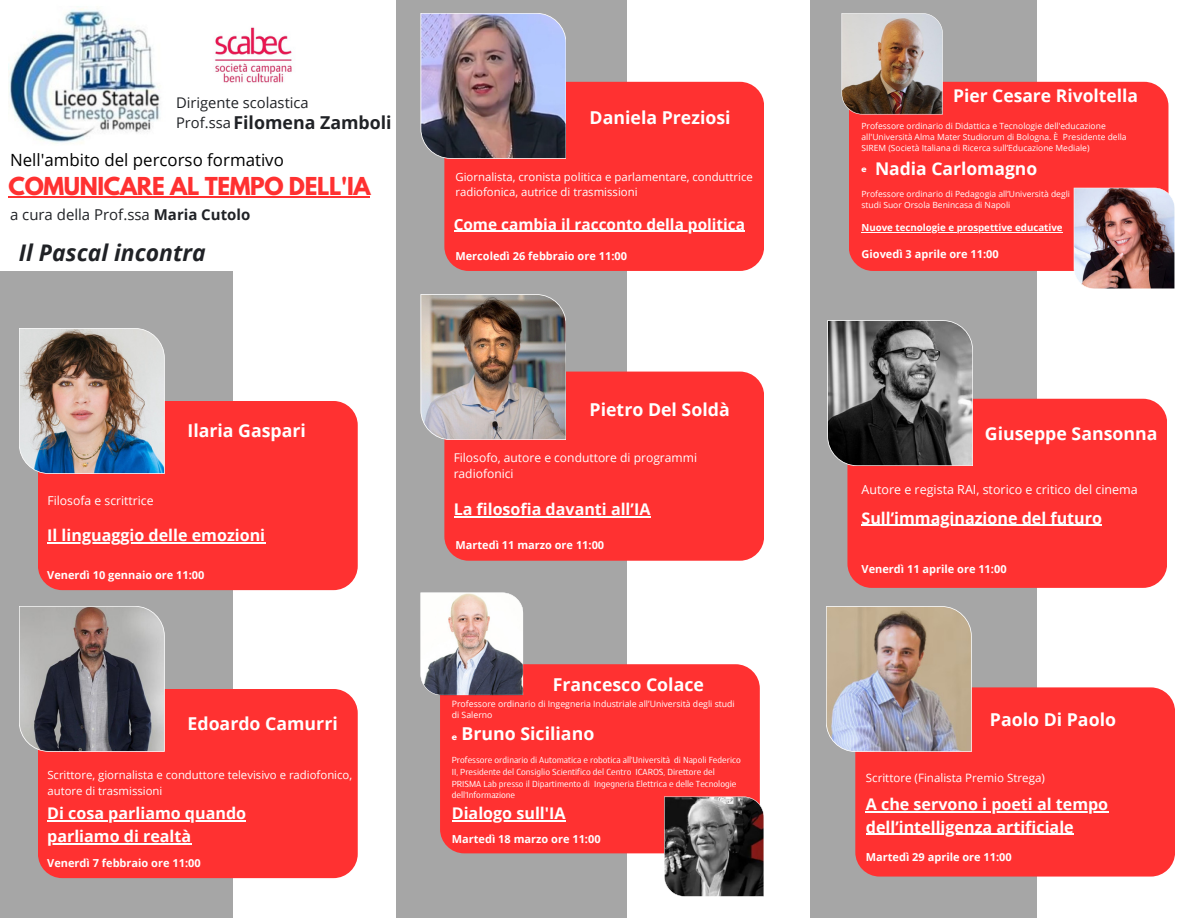
<style>
.page{position:relative;width:1188px;height:918px;background:#fff}
.page>*{position:absolute;margin:0;border:0;box-sizing:border-box;transform-origin:0 0}
.t1{font:italic 700 22.95px "Open Sans";color:#202226}
.t2{font:700 21.9px "League Spartan";letter-spacing:-.015em;color:#ff3131}
.t3{font:700 17.85px "Open Sans";color:#202226}
.t4{font:700 17.7px "Open Sans";color:#fff}
.t5{font:700 17.55px "Open Sans";color:#fff}
.t6{font:16.8px "Open Sans";color:#000}
.t7{font:700 16.05px "Open Sans";color:#fff}
.t8{font:700 15.45px "Open Sans";color:#fff}
.t9{font:15px "Open Sans";color:#202226}
.t10{font:14.7px/20.2px "Open Sans";color:#202226}
.t11{font:12.45px "Open Sans";color:#fff}
.t12{font:12.15px "Open Sans";color:#fff}
.t13{font:11.55px "Open Sans";color:#fff}
.t14{font:11.4px "Open Sans";color:#fff}
.t15{font:700 10.95px "Open Sans";color:#fff}
.t16{font:700 9.75px "Open Sans";color:#fff}
.t17{font:8.7px/11.7px "OS Aran 400";color:#fff}
.t18{font:8.7px/11.7px "Open Sans";color:#fff}
.t19{font:700 8.7px "League Spartan";color:#fff}
.t20{font:8.55px/11.4px "Open Sans";color:#fff}
.t21{font:700 8.55px "League Spartan";color:#fff}
.s1{font-weight:700}
</style>
<div class="page">
<div style="left:396px;top:0;width:231px;height:918px;background:#a6a6a6"></div>
<div style="left:0;top:271px;width:233px;height:647px;background:#a6a6a6"></div>
<div style="left:38px;top:401px;width:320px;height:189px;background:#ff3131;border-radius:24px"></div>
<img style="left:19px;top:328px;width:146px;height:146px">
<div style="left:38px;top:689px;width:320px;height:189px;background:#ff3131;border-radius:24px"></div>
<div style="left:444px;top:82px;width:320px;height:189px;background:#ff3131;border-radius:24px"></div>
<svg style="left:19px;top:606px;width:146px;height:146px"></svg>
<div style="left:444px;top:372px;width:320px;height:189px;background:#ff3131;border-radius:24px"></div>
<div style="left:440px;top:664px;width:320px;height:189px;background:#ff3131;border-radius:24px"></div>
<img style="left:420px;top:294px;width:146px;height:146px">
<div style="left:810px;top:0;width:227px;height:918px;background:#a6a6a6"></div>
<div style="left:847px;top:399px;width:320px;height:189px;background:#ff3131;border-radius:24px"></div>
<div style="left:855px;top:687px;width:320px;height:190px;background:#ff3131;border-radius:24px"></div>
<div style="left:849px;top:82px;width:319px;height:189px;background:#ff3131;border-radius:24px"></div>
<img style="left:420px;top:13px;width:146px;height:146px">
<hr style="left:862px;top:232px;width:95px;height:1px;background:#fff">
<hr style="left:957px;top:232px;width:106px;height:1px;background:#fff">
<img style="left:1074px;top:188px;width:101px;height:101px">
<svg style="left:664px;top:797px;width:100px;height:100px"></svg>
<svg style="left:420px;top:592px;width:103px;height:103px"></svg>
<svg style="left:827px;top:320px;width:146px;height:146px"></svg>
<img style="left:9px;top:6px;width:152px;height:138px">
<img style="left:215px;top:27px;width:77px;height:56px">
<hr style="left:9px;top:196px;width:361px;height:1px;background:#ff3131">
<hr style="left:47px;top:542px;width:218px;height:1px;background:#fff">
<hr style="left:866px;top:811px;width:190px;height:1px;background:#fff">
<hr style="left:1056px;top:811px;width:52px;height:1px;background:#fff">
<hr style="left:866px;top:834px;width:208px;height:1px;background:#fff">
<hr style="left:47px;top:821px;width:199px;height:1px;background:#fff">
<hr style="left:47px;top:843px;width:144px;height:1px;background:#fff">
<hr style="left:862px;top:525px;width:240px;height:1px;background:#fff">
<hr style="left:454px;top:516px;width:196px;height:1px;background:#fff">
<hr style="left:454px;top:231px;width:192px;height:1px;background:#fff">
<hr style="left:646px;top:231px;width:99px;height:1px;background:#fff">
<img style="left:842px;top:13px;width:101px;height:101px">
<img style="left:826px;top:606px;width:146px;height:146px">
<hr style="left:452px;top:821px;width:114px;height:1px;background:#fff">
<h3 class="t10" style="left:176px;top:92px;width:134px">Dirigente scolastica<br>Prof.ssa</h3>
<p class="t3" style="left:233px;top:110px;width:160px">Filomena Zamboli</p>
<h3 class="t6" style="left:10px;top:148px;width:275px">Nell'ambito del percorso formativo</h3>
<h3 class="t2" style="left:9px;top:175px;width:364px">COMUNICARE AL TEMPO DELL'IA</h3>
<h3 class="t9" style="left:10px;top:204px;width:242px">a cura della Prof.ssa <span class="s1">Maria Cutolo</span></h3>
<h6 class="t1" style="left:19px;top:236px;width:188px">Il Pascal incontra</h6>
<h1 class="t12" style="left:47px;top:492px;width:108px">Filosofa e scrittrice</h1>
<p class="t4" style="left:188px;top:418px;width:120px">Ilaria Gaspari</p>
<h4 class="t7" style="left:47px;top:524px;width:220px">Il linguaggio delle emozioni</h4>
<h3 class="t15" style="left:47px;top:567px;width:159px">Venerdì 10 gennaio ore 11:00</h3>
<h3 class="t4" style="left:188px;top:711px;width:152px">Edoardo Camurri</h3>
<p class="t14" style="left:47px;top:767px;width:306px">Scrittore, giornalista e conduttore televisivo e radiofonico,</p>
<p class="t14" style="left:47px;top:783px;width:117px">autore di trasmissioni</p>
<p class="t7" style="left:47px;top:802px;width:200px">Di cosa parliamo quando</p>
<p class="t7" style="left:47px;top:825px;width:146px">parliamo di realtà</p>
<h3 class="t15" style="left:47px;top:856px;width:155px">Venerdì 7 febbraio ore 11:00</h3>
<p class="t4" style="left:590px;top:105px;width:143px">Daniela Preziosi</p>
<h3 class="t14" style="left:455px;top:168px;width:299px">Giornalista, cronista politica e parlamentare, conduttrice</h3>
<p class="t14" style="left:455px;top:184px;width:184px">radiofonica, autrice di trasmissioni</p>
<p class="t8" style="left:454px;top:213px;width:293px">Come cambia il racconto della politica</p>
<p class="t15" style="left:455px;top:248px;width:173px">Mercoledì 26 febbraio ore 11:00</p>
<p class="t4" style="left:590px;top:397px;width:142px">Pietro Del Soldà</p>
<p class="t12" style="left:454px;top:449px;width:245px">Filosofo, autore e conduttore di programmi</p>
<p class="t12" style="left:454px;top:465px;width:62px">radiofonici</p>
<h3 class="t7" style="left:454px;top:498px;width:198px">La filosofia davanti all’IA</h3>
<h3 class="t15" style="left:455px;top:537px;width:150px">Martedì 11 marzo ore 11:00</h3>
<h3 class="t4" style="left:553px;top:672px;width:153px">Francesco Colace</h3>
<h3 class="t4" style="left:462px;top:721px;width:134px">Bruno Siciliano</h3>
<p class="t18" style="left:452px;top:697px;width:285px">Professore ordinario di Ingegneria Industriale all’Università degli studi di Salerno</p>
<p class="t19" style="left:452px;top:732px;width:7px">e</p>
<p class="t17" style="left:452px;top:755px;width:291px">Professore ordinario di Automatica e robotica all’Università di Napoli Federico II, Presidente del Consiglio Scientifico del Centro ICAROS, Direttore del PRISMA Lab presso il Dipartimento di Ingegneria Elettrica e delle Tecnologie dell’Informazione</p>
<p class="t7" style="left:452px;top:802px;width:115px">Dialogo sull'IA</p>
<p class="t15" style="left:452px;top:831px;width:150px">Martedì 18 marzo ore 11:00</p>
<p class="t5" style="left:953px;top:83px;width:187px">Pier Cesare Rivoltella</p>
<p class="t20" style="left:862px;top:120px;width:267px">Professore ordinario di Didattica e Tecnologie dell'educazione all'Università Alma Mater Studiorum di Bologna. È Presidente della<br>SIREM (Società Italiana di Ricerca sull’Educazione Mediale)</p>
<p class="t21" style="left:862px;top:165px;width:7px">e</p>
<p class="t20" style="left:862px;top:188px;width:210px">Professore ordinario di Pedagogia all’Università degli</p>
<p class="t20" style="left:862px;top:199px;width:150px">studi Suor Orsola Benincasa di Napoli</p>
<p class="t16" style="left:862px;top:221px;width:203px">Nuove tecnologie e prospettive educative</p>
<p class="t5" style="left:875px;top:156px;width:164px">Nadia Carlomagno</p>
<h3 class="t15" style="left:862px;top:246px;width:139px">Giovedì 3 aprile ore 11:00</h3>
<h3 class="t4" style="left:985px;top:421px;width:174px">Giuseppe Sansonna</h3>
<p class="t11" style="left:862px;top:481px;width:278px">Autore e regista RAI, storico e critico del cinema</p>
<p class="t7" style="left:862px;top:507px;width:242px">Sull’immaginazione del futuro</p>
<h3 class="t15" style="left:862px;top:561px;width:147px">Venerdì 11 aprile ore 11:00</h3>
<p class="t4" style="left:990px;top:708px;width:128px">Paolo Di Paolo</p>
<p class="t13" style="left:866px;top:769px;width:181px">Scrittore (Finalista Premio Strega)</p>
<h6 class="t7" style="left:866px;top:793px;width:244px">A che servono i poeti al tempo</h6>
<p class="t7" style="left:866px;top:815px;width:209px">dell’intelligenza artificiale</p>
<p class="t15" style="left:866px;top:849px;width:148px">Martedì 29 aprile ore 11:00</p>
</div>
